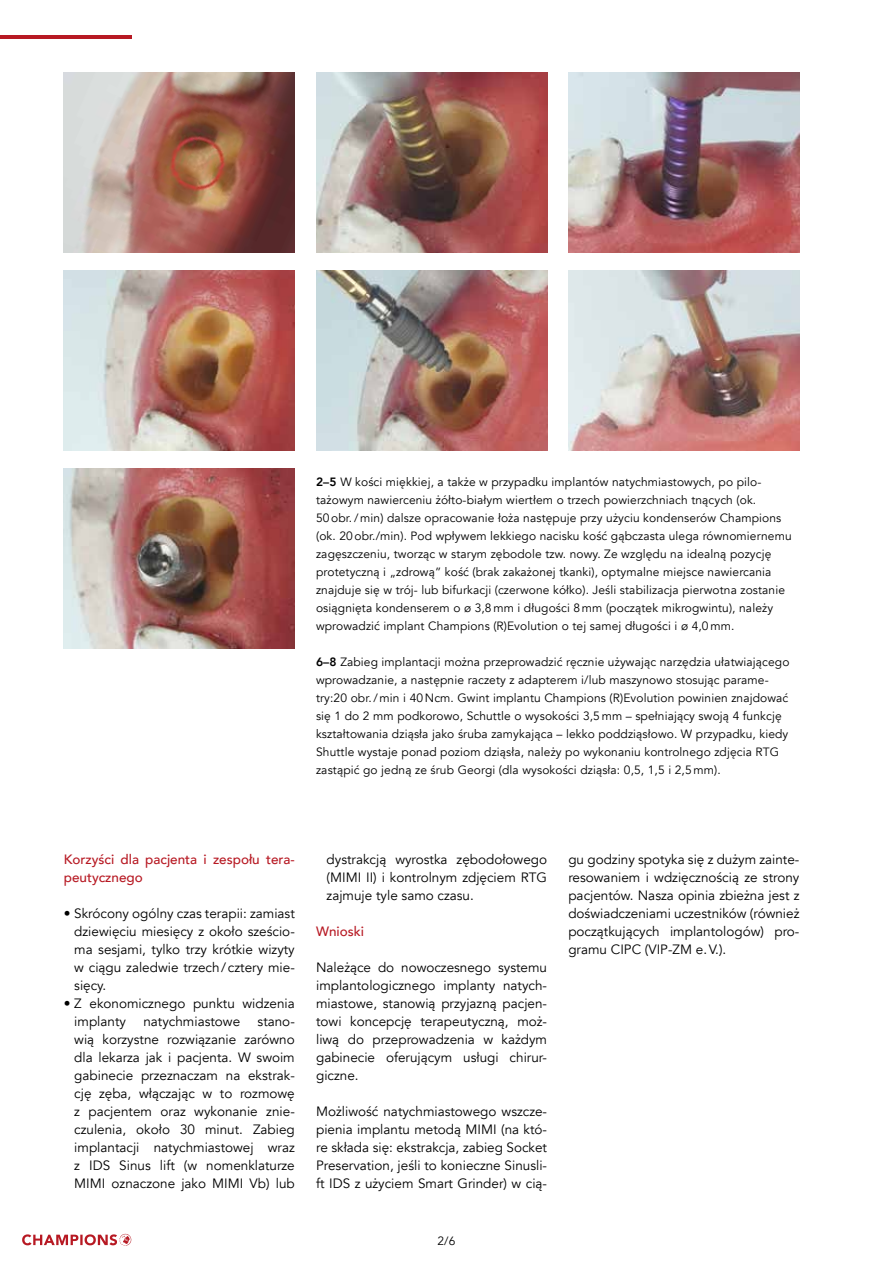
<style>
.page{position:relative;width:893px;height:1263px;background:#fff}
.page>*{position:absolute;margin:0;border:0;box-sizing:border-box;transform-origin:0 0}
.t1{font:13.5px/18px "Avenir";color:#000;text-align:justify}
.t2{font:500 13.5px/18px "Avenir";color:#b71923}
.t3{font:12px/18px "Avenir";letter-spacing:.01em;color:#000}
.s1{font-weight:800}
</style>
<div class="page">
<svg style="left:22px;top:1234px;width:109px;height:12px"></svg>
<hr style="left:0;top:35px;width:131px;height:3px;background:#b71923">
<img style="left:64px;top:72px;width:231px;height:180px">
<img style="left:64px;top:270px;width:231px;height:180px">
<img style="left:64px;top:468px;width:231px;height:180px">
<img style="left:316px;top:270px;width:231px;height:180px">
<img style="left:568px;top:270px;width:231px;height:180px">
<img style="left:316px;top:72px;width:231px;height:180px">
<img style="left:568px;top:72px;width:231px;height:180px">
<p class="t3" style="left:316px;top:473px;width:477px"><span class="s1">2–5</span> W kości miękkiej, a także w przypadku implantów natychmiastowych, po pilo&shy;tażowym nawierceniu żółto-białym wiertłem o trzech powierzchniach tnących (ok.<br>50obr./ min) dalsze opracowanie łoża następuje przy użyciu kondenserów Champions (ok. 20obr./min). Pod wpływem lekkiego nacisku kość gąbczasta ulega równomiernemu zagęszczeniu, tworząc w starym zębodole tzw. nowy. Ze względu na idealną pozycję protetyczną i „zdrową” kość (brak zakażonej tkanki), optymalne miejsce nawiercania znajduje się w trój- lub bifurkacji (czerwone kółko). Jeśli stabilizacja pierwotna zostanie osiągnięta kondenserem o ø 3,8 mm i długości 8 mm (początek mikrogwintu), należy wprowadzić implant Champions (R)Evolution o tej samej długości i ø 4,0 mm.</p>
<p class="t3" style="left:316px;top:653px;width:475px"><span class="s1">6–8</span> Zabieg implantacji można przeprowadzić ręcznie używając narzędzia ułatwiającego wprowadzanie, a następnie raczety z adapterem i/lub maszynowo stosując parame&shy;try:20 obr./ min i 40Ncm. Gwint implantu Champions (R)Evolution powinien znajdować się 1 do 2 mm podkorowo, Schuttle o wysokości 3,5 mm – spełniający swoją 4 funkcję kształtowania dziąsła jako śruba zamykająca – lekko poddziąsłowo. W przypadku, kiedy Shuttle wystaje ponad poziom dziąsła, należy po wykonaniu kontrolnego zdjęcia RTG zastąpić go jedną ze śrub Georgi (dla wysokości dziąsła: 0,5, 1,5 i 2,5 mm).</p>
<p class="t2" style="left:64px;top:850px;width:233px">Korzyści dla pacjenta i zespołu tera&shy;peutycznego</p>
<p class="t1" style="left:74px;top:905px;width:222px;text-indent:-11px">• Skrócony ogólny czas terapii: zamiast dziewięciu miesięcy z około sześcio&shy;ma sesjami, tylko trzy krótkie wizyty w ciągu zaledwie trzech/ cztery mie&shy;sięcy.</p>
<p class="t1" style="left:74px;top:995px;width:222px;text-indent:-11px">• Z ekonomicznego punktu widzenia implanty</p>
<p class="t1" style="left:143px;top:1013px;width:98px">natychmiastowe</p>
<p class="t1" style="left:74px;top:1013px;width:222px;text-indent:183px">stano&shy;wią korzystne rozwiązanie zarówno dla lekarza jak i pacjenta. W swoim gabinecie przeznaczam na ekstrak&shy;cję zęba, włączając w to rozmowę z pacjentem oraz wykonanie znie&shy;czulenia, około 30 minut. Zabieg implantacji natychmiastowej wraz z IDS Sinus lift (w nomenklaturze MIMI oznaczone jako MIMI Vb) lub</p>
<p class="t1" style="left:327px;top:851px;width:222px">dystrakcją wyrostka zębodołowego (MIMI II) i kontrolnym zdjęciem RTG zajmuje tyle samo czasu.</p>
<p class="t2" style="left:316px;top:922px;width:49px">Wnioski</p>
<p class="t1" style="left:316px;top:959px;width:233px">Należące do nowoczesnego systemu implantologicznego implanty natych&shy;miastowe, stanowią przyjazną pacjen&shy;towi koncepcję terapeutyczną, moż&shy;liwą do przeprowadzenia w każdym gabinecie oferującym usługi chirur&shy;giczne.</p>
<p class="t1" style="left:316px;top:1103px;width:233px">Możliwość natychmiastowego wszcze&shy;pienia implantu metodą MIMI (na któ&shy;re składa się: ekstrakcja, zabieg Socket Preservation, jeśli to konieczne Sinusli&shy;ft IDS z użyciem Smart Grinder) w cią-</p>
<p class="t3" style="left:438px;top:1232px;width:19px">2/6</p>
<p class="t1" style="left:568px;top:850px;width:233px">gu godziny spotyka się z dużym zainte&shy;resowaniem i wdzięcznością ze strony pacjentów. Nasza opinia zbieżna jest z doświadczeniami uczestników (również początkujących implantologów) pro&shy;gramu CIPC (VIP-ZM e.V.).</p>
</div>
